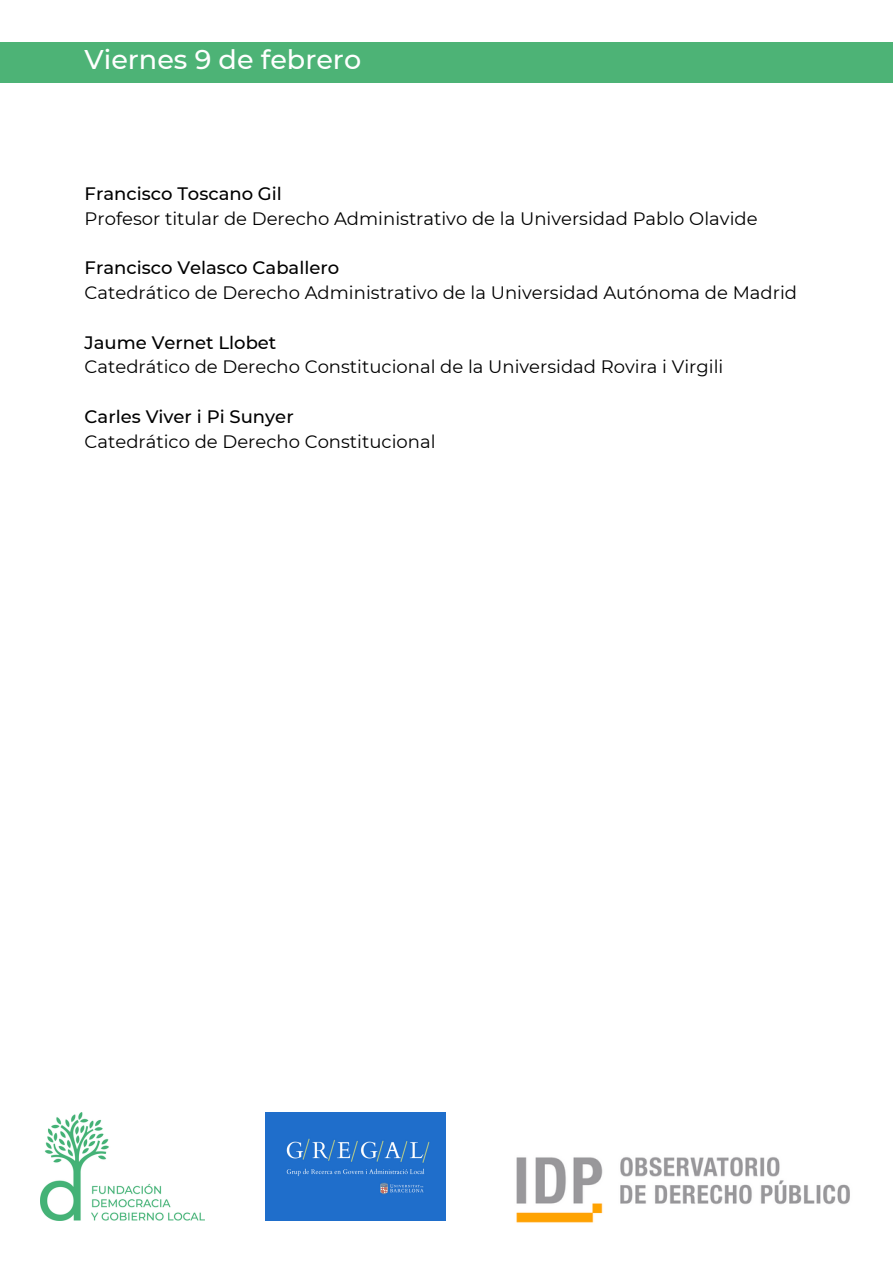
<style>
.page{position:relative;width:893px;height:1264px;background:#fff}
.page>*{position:absolute;margin:0;border:0;box-sizing:border-box;transform-origin:0 0}
.t1{font:500 27px "Montserrat";color:#fff}
.t2{font:18px "Montserrat";color:#000}
.t3{font:500 18px "Montserrat";color:#000}
</style>
<div class="page">
<div style="left:0;top:42px;width:892px;height:40px;background:#4db376"></div>
<img style="left:41px;top:1112px;width:164px;height:108px">
<img style="left:516px;top:1157px;width:334px;height:66px">
<img style="left:265px;top:1112px;width:180px;height:108px">
<h1 class="t1" style="left:85px;top:43px;width:278px">Viernes 9 de febrero</h1>
<p class="t3" style="left:85px;top:182px;width:199px">Francisco Toscano Gil</p>
<p class="t2" style="left:85px;top:207px;width:674px">Profesor titular de Derecho Administrativo de la Universidad Pablo Olavide</p>
<p class="t3" style="left:85px;top:257px;width:256px">Francisco Velasco Caballero</p>
<p class="t2" style="left:85px;top:281px;width:714px">Catedrático de Derecho Administrativo de la Universidad Autónoma de Madrid</p>
<p class="t3" style="left:85px;top:331px;width:193px">Jaume Vernet Llobet</p>
<p class="t2" style="left:85px;top:356px;width:640px">Catedrático de Derecho Constitucional de la Universidad Rovira i Virgili</p>
<p class="t3" style="left:85px;top:405px;width:210px">Carles Viver i Pi Sunyer</p>
<p class="t2" style="left:85px;top:430px;width:352px">Catedrático de Derecho Constitucional</p>
</div>
